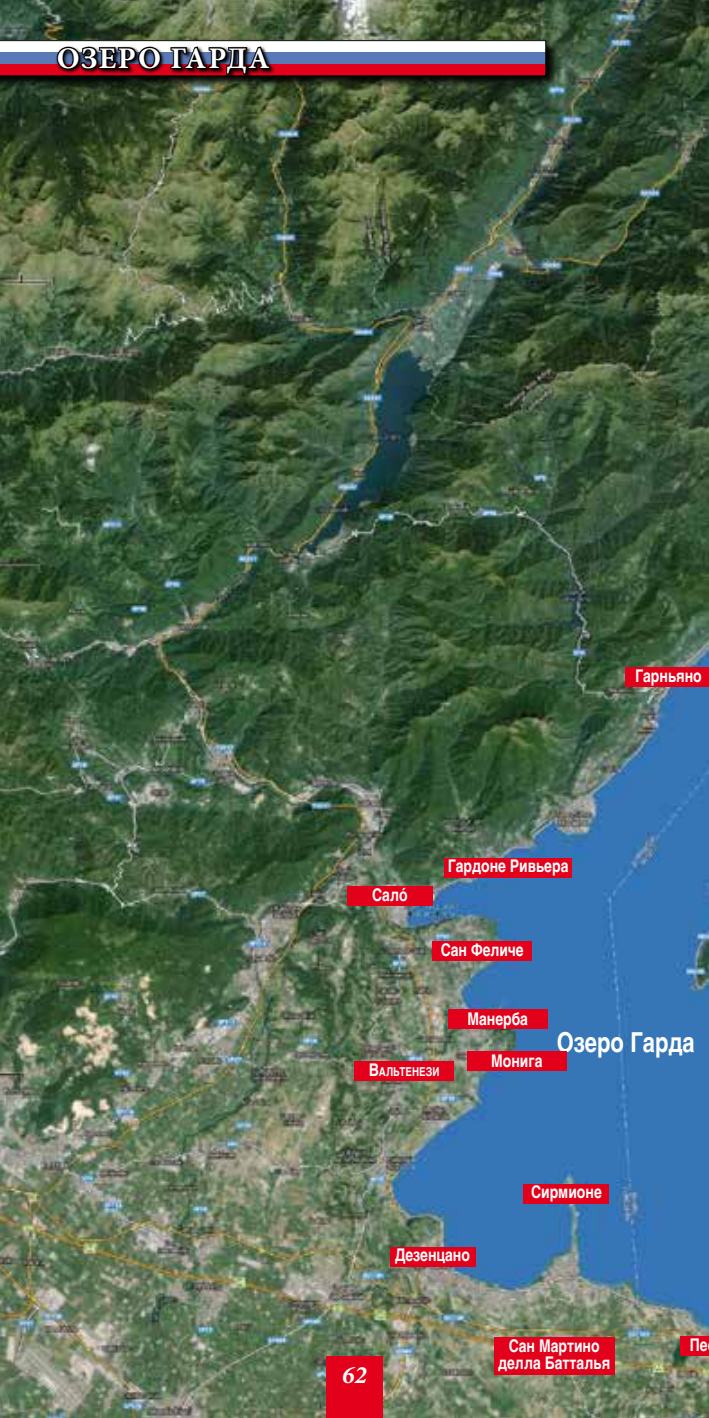
<style>
.page{position:relative;width:709px;height:1418px;background:#fff}
.page>*{position:absolute;margin:0;border:0;box-sizing:border-box;transform-origin:0 0}
.t1{font:700 30px "Minion Pro";letter-spacing:.05em;color:#fff}
.t2{font:700 27.5px "Helvetica";color:#fff;scale:.8 1}
.t3{font:italic 700 25px "Minion Pro";color:#fff}
.t4{font:700 17.5px/17.5px "Helvetica";color:#fff;text-align:center;scale:.8 1}
.t5{font:700 12.25px "Helvetica";color:#fff;scale:.8 1}
.s1{font-size:17.5px}
</style>
<div class="page">
<img style="left:0;top:0;width:709px;height:1417px">
<div style="left:326px;top:1356px;width:57px;height:61px;background:#e2001a"></div>
<svg style="left:0;top:37px;width:558px;height:52px;background:#263320"></svg>
<div style="left:55px;top:45px;width:220px;height:34px;background:#000"></div>
<svg style="left:0;top:38px;width:546px;height:38px"></svg>
<div style="left:524px;top:1183px;width:85px;height:20px;background:#e2001a"></div>
<div style="left:390px;top:1246px;width:85px;height:20px;background:#e2001a"></div>
<div style="left:494px;top:1337px;width:120px;height:37px;background:#e2001a"></div>
<div style="left:432px;top:941px;width:100px;height:19px;background:#e2001a"></div>
<div style="left:347px;top:886px;width:85px;height:19px;background:#e2001a"></div>
<div style="left:444px;top:857px;width:128px;height:20px;background:#e2001a"></div>
<div style="left:626px;top:667px;width:83px;height:20px;background:#e2001a"></div>
<div style="left:680px;top:1336px;width:29px;height:20px;background:#e2001a"></div>
<div style="left:448px;top:1008px;width:99px;height:20px;background:#e2001a"></div>
<div style="left:467px;top:1051px;width:99px;height:19px;background:#e2001a"></div>
<div style="left:354px;top:1060px;width:100px;height:20px;background:#e2001a"></div>
<h1 class="t1" style="left:57px;top:37px;width:214px">ОЗЕРО ГАРДА</h1>
<p class="t4" style="left:635px;top:667px;width:85px">Гарньяно</p>
<p class="t4" style="left:372px;top:886px;width:46px">Салó</p>
<p class="t4" style="left:448px;top:857px;width:152px">Гардоне Ривьера</p>
<p class="t4" style="left:440px;top:940px;width:105px">Сан Феличе</p>
<p class="t5" style="left:369px;top:1062px;width:90px"><span class="s1">В</span>альтенези</p>
<p class="t4" style="left:467px;top:1009px;width:77px">Манерба</p>
<p class="t4" style="left:491px;top:1052px;width:66px">Монига</p>
<h2 class="t2" style="left:556px;top:1020px;width:174px">Озеро Гарда</h2>
<p class="t4" style="left:531px;top:1183px;width:90px">Сирмионе</p>
<p class="t4" style="left:395px;top:1246px;width:95px">Дезенцано</p>
<h3 class="t3" style="left:342px;top:1357px;width:26px">62</h3>
<p class="t4" style="left:498px;top:1337px;width:142px">Сан Мартино делла Батталья</p>
<p class="t4" style="left:689px;top:1336px;width:24px">Пе</p>
</div>
